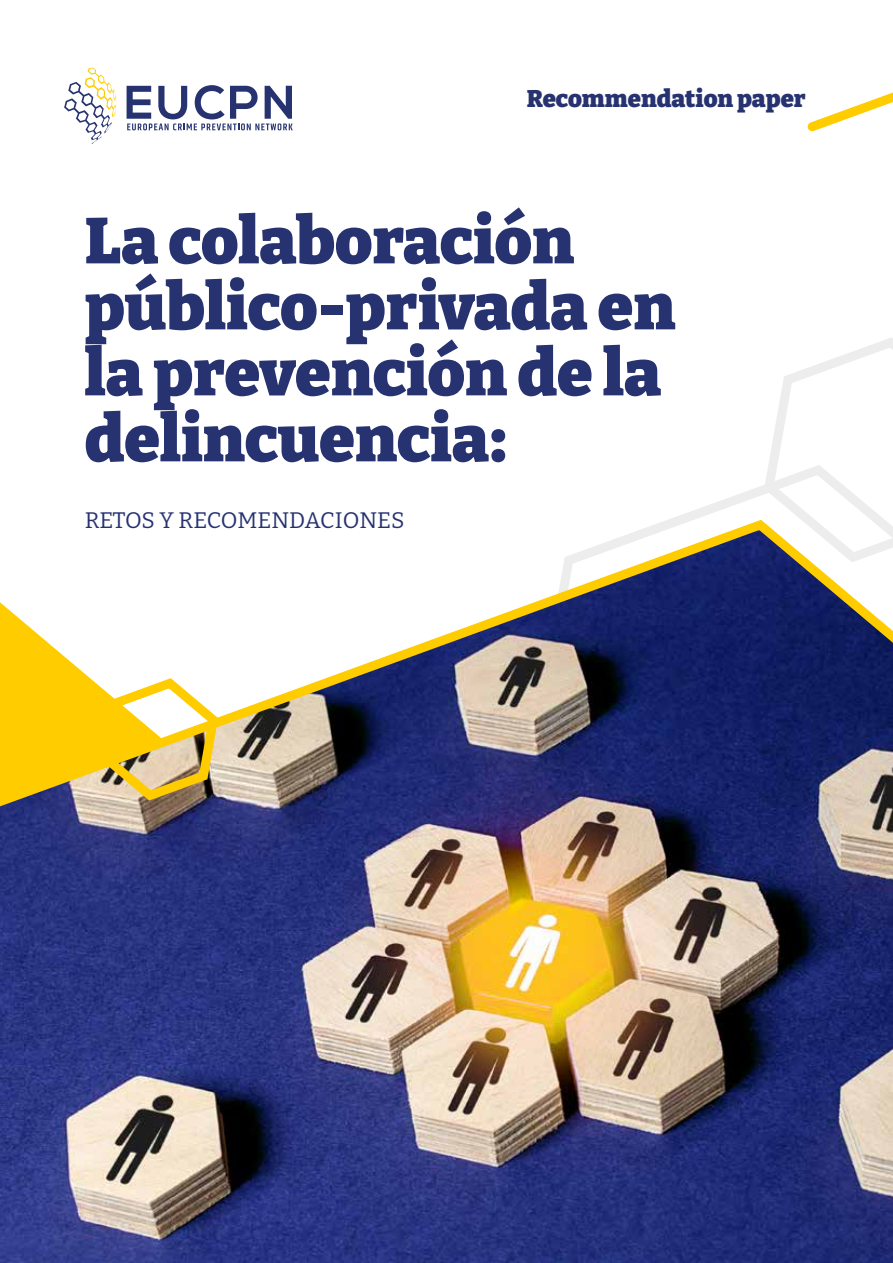
<style>
.page{position:relative;width:893px;height:1263px;background:#fff}
.page>*{position:absolute;margin:0;border:0;box-sizing:border-box;transform-origin:0 0}
.t1{font:900 64.5px/66px "Bitter";color:#273371}
.t2{font:900 24px "Bitter";color:#273371}
.t3{font:22.5px "Bitter";color:#273371}
</style>
<div class="page">
<svg style="left:769px;top:338px;width:124px;height:122px"></svg>
<svg style="left:688px;top:460px;width:188px;height:53px"></svg>
<img style="left:0;top:513px;width:893px;height:750px">
<svg style="left:807px;top:92px;width:86px;height:40px"></svg>
<svg style="left:97px;top:673px;width:126px;height:133px"></svg>
<svg style="left:64px;top:68px;width:52px;height:76px"></svg>
<svg style="left:127px;top:85px;width:166px;height:45px"></svg>
<p class="t2" style="left:527px;top:84px;width:281px">Recommendation paper</p>
<p class="t1" style="left:85px;top:206px;width:592px">La colaboración público-privada en la prevención de la delincuencia:</p>
<p class="t3" style="left:85px;top:506px;width:321px">RETOS Y RECOMENDACIONES</p>
</div>
